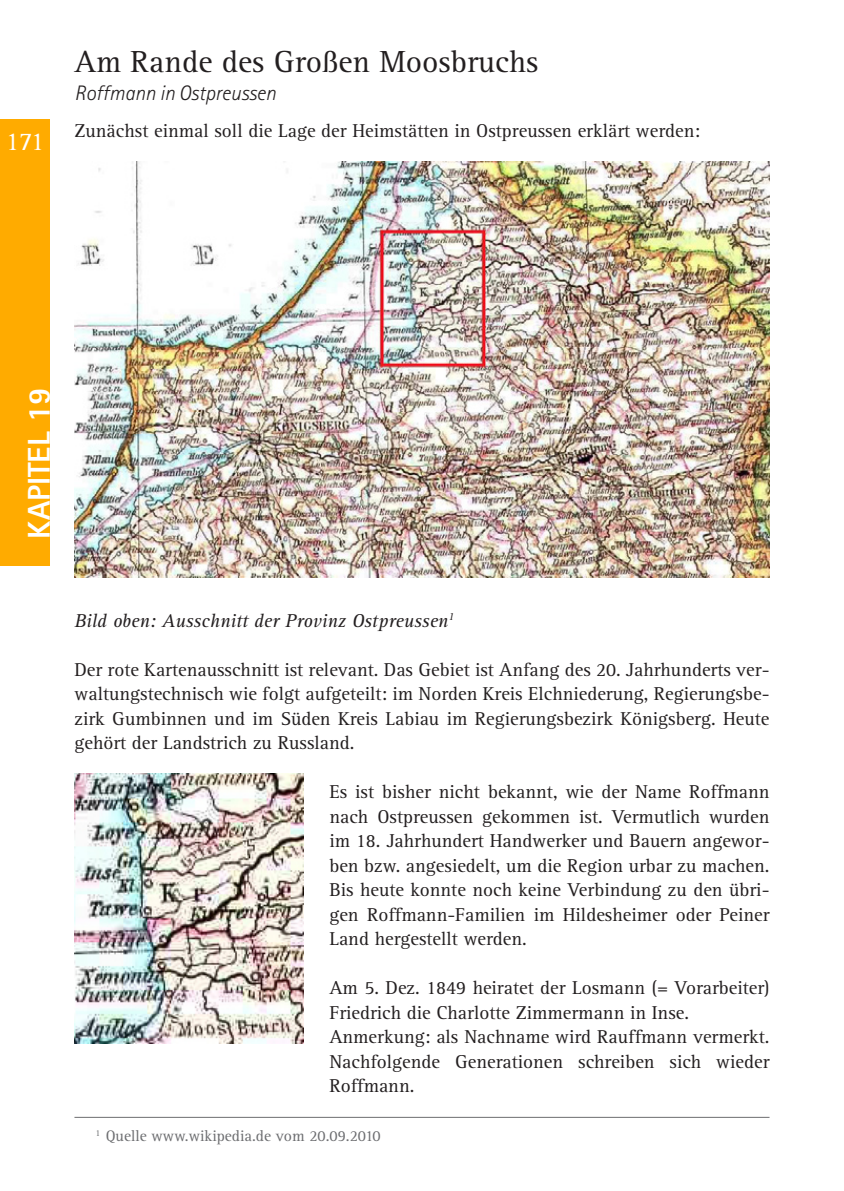
<style>
.page{position:relative;width:844px;height:1191px;background:#fff}
.page>*{position:absolute;margin:0;border:0;box-sizing:border-box;transform-origin:0 0}
.Headline{font:31.5px "Rotis Serif Std";color:#231f20}
.Kapitel{font:800 31.5px "Rotis Sans Serif Std";color:#fff}
.t1{font:26.25px "Rotis Serif Std";color:#fff}
.Subline{font:italic 300 21px "Rotis Sans Serif Std";color:#231f20}
.Fließtext{font:19.25px/24.5px "Rotis Serif Std";color:#231f20;text-align:justify}
.Fließtext-2{font:italic 19.25px "Rotis Serif Std";color:#231f20}
.Fußnote{font:15.75px "Rotis Serif Std";color:#6c6d70}
</style>
<div class="page">
<div style="left:0;top:119px;width:50px;height:446px;background:#ffab00"></div>
<img style="left:74px;top:161px;width:695px;height:417px">
<img style="left:74px;top:774px;width:230px;height:269px">
<hr style="left:74px;top:1117px;width:695px;height:1px;background:#6c6d70">
<h2 class="t1" style="left:6px;top:126px;width:40px">171</h2>
<p class="Headline" style="left:74px;top:43px;width:465px">Am Rande des Großen Moosbruchs</p>
<p class="Subline" style="left:74px;top:80px;width:203px">Roffmann in Ostpreussen</p>
<p class="Fließtext" style="left:74px;top:118px;width:627px">Zunächst einmal soll die Lage der Heimstätten in Ostpreussen erklärt werden:</p>
<p class="Kapitel" style="left:19px;top:538px;width:153px;rotate:-90deg">KAPITEL 19</p>
<p class="Fließtext-2" style="left:74px;top:609px;width:381px">Bild oben: Ausschnitt der Provinz Ostpreussen<sup>1</sup></p>
<p class="Fließtext" style="left:74px;top:657px;width:696px">Der rote Kartenausschnitt ist relevant. Das Gebiet ist Anfang des 20. Jahrhunderts ver&shy;waltungstechnisch wie folgt aufgeteilt: im Norden Kreis Elchniederung, Regierungsbe&shy;zirk Gumbinnen und im Süden Kreis Labiau im Regierungsbezirk Königsberg. Heute gehört der Landstrich zu Russland.</p>
<p class="Fließtext" style="left:329px;top:780px;width:441px">Es ist bisher nicht bekannt, wie der Name Roffmann nach Ostpreussen gekommen ist. Vermutlich wurden im 18. Jahrhundert Handwerker und Bauern angewor&shy;ben bzw. angesiedelt, um die Region urbar zu machen.<br>Bis heute konnte noch keine Verbindung zu den übri&shy;gen Roffmann-Familien im Hildesheimer oder Peiner Land hergestellt werden.</p>
<p class="Fließtext" style="left:329px;top:976px;width:441px">Am 5. Dez. 1849 heiratet der Losmann (= Vorarbeiter)<br>Friedrich die Charlotte Zimmermann in Inse.</p>
<p class="Fließtext" style="left:329px;top:1025px;width:441px">Anmerkung: als Nachname wird Rauffmann vermerkt.<br>Nachfolgende Generationen schreiben sich wieder Roffmann.</p>
<p class="Fußnote" style="left:95px;top:1127px;width:286px"><sup>1</sup> Quelle www.wikipedia.de vom 20.09.2010</p>
</div>
